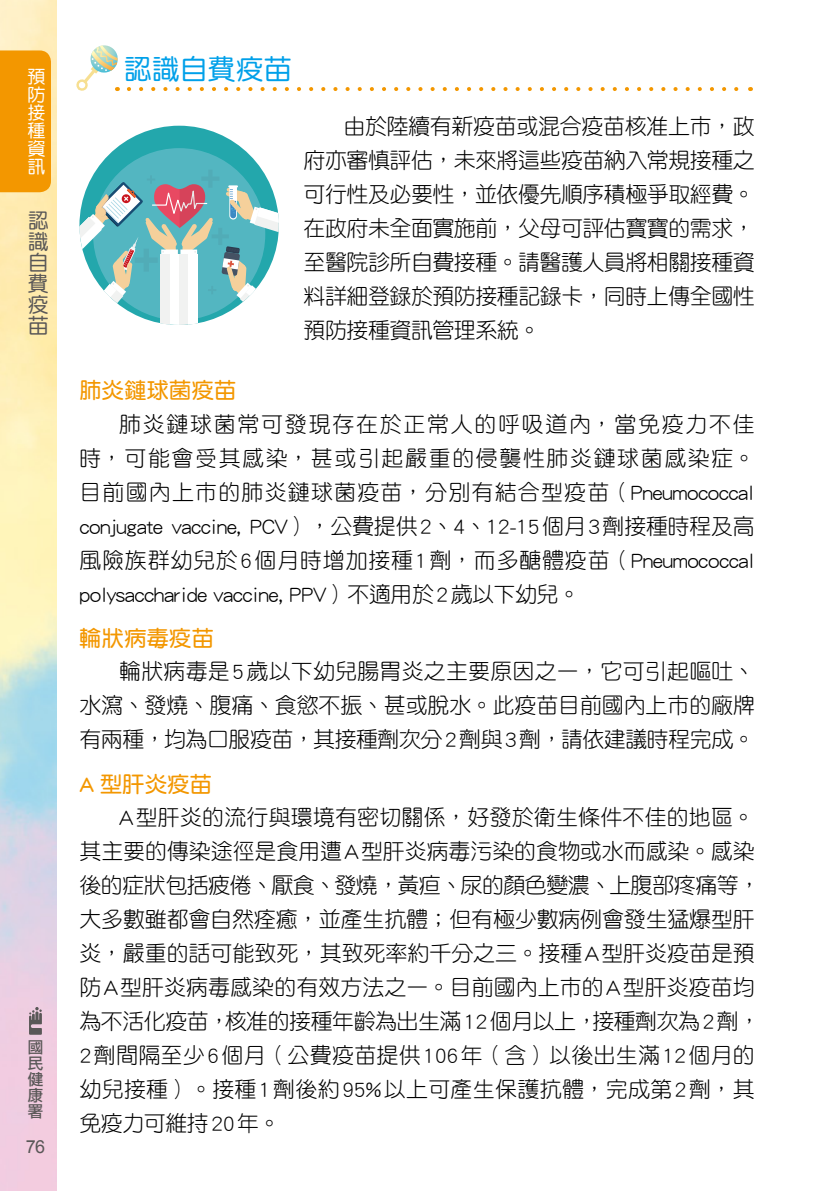
<style>
.page{position:relative;width:840px;height:1191px;background:#fff}
.page>*{position:absolute;margin:0;border:0;box-sizing:border-box;transform-origin:0 0}
.t1{font:28px "DF Yuan Std W5";color:#00a0e9}
.t2{font:22px/34px "DF Yuan Std W3";letter-spacing:-.01em;color:#000;text-align:justify}
.t3{font:22px "DF Yuan Std W7";letter-spacing:.02em;color:#f39700}
.t4{font:21px/21px "DF Yuan Std W5";color:#595757;text-align:justify}
.t5{font:18px/18px "DF Yuan Std W5";color:#fff;text-align:justify}
.t6{font:18px "Arial";color:#595757}
.t7{font:16px/16px "DF Li Hei Std W5";color:#595757;text-align:justify}
</style>
<div class="page">
<svg style="left:129px;top:87px;width:610px;height:4px"></svg>
<div style="left:0;top:50px;width:51px;height:142px;background:#f39700"></div>
<svg style="left:29px;top:1007px;width:13px;height:27px"></svg>
<svg style="left:76px;top:45px;width:42px;height:46px"></svg>
<div style="left:79px;top:126px;width:200px;height:199px;background:#23a7ac;border-radius:100px"></div>
<div style="left:93px;top:148px;width:172px;height:172px;background:#53b6c1;border-radius:50%"></div>
<svg style="left:79px;top:170px;width:200px;height:155px"></svg>
<p class="t5" style="left:27px;top:67px;width:19px">預防接種資訊</p>
<p class="t4" style="left:28px;top:209px;width:22px">認識自費疫苗</p>
<p class="t7" style="left:28px;top:1039px;width:17px">國民健康署</p>
<p class="t6" style="left:26px;top:1134px;width:21px">76</p>
<p class="t1" style="left:124px;top:54px;width:170px">認識自費疫苗</p>
<p class="t2" style="left:303px;top:108px;width:452px;text-indent:40px">由於陸續有新疫苗或混合疫苗核准上市，政府亦審慎評估，未來將這些疫苗納入常規接種之可行性及必要性，並依優先順序積極爭取經費。在政府未全面實施前，父母可評估寶寶的需求，至醫院診所自費接種。請醫護人員將相關接種資料詳細登錄於預防接種記錄卡，同時上傳全國性預防接種資訊管理系統。</p>
<p class="t3" style="left:79px;top:378px;width:158px">肺炎鏈球菌疫苗</p>
<p class="t2" style="left:79px;top:406px;width:676px;text-indent:40px">肺炎鏈球菌常可發現存在於正常人的呼吸道內，當免疫力不佳時，可能會受其感染，甚或引起嚴重的侵襲性肺炎鏈球菌感染症。目前國內上市的肺炎鏈球菌疫苗，分別有結合型疫苗（Pneumococcal conjugate vaccine, PCV），公費提供2、4、12-15個月3劑接種時程及高風險族群幼兒於6個月時增加接種1劑，而多醣體疫苗（Pneumococcal polysaccharide vaccine, PPV）不適用於2歲以下幼兒。</p>
<p class="t3" style="left:79px;top:626px;width:136px">輪狀病毒疫苗</p>
<p class="t2" style="left:79px;top:654px;width:676px;text-indent:40px">輪狀病毒是5歲以下幼兒腸胃炎之主要原因之一，它可引起嘔吐、水瀉、發燒、腹痛、食慾不振、甚或脫水。此疫苗目前國內上市的廠牌有兩種，均為口服疫苗，其接種劑次分2劑與3劑，請依建議時程完成。</p>
<p class="t3" style="left:79px;top:772px;width:134px">A 型肝炎疫苗</p>
<p class="t2" style="left:79px;top:800px;width:682px;text-align:left;text-indent:40px">A型肝炎的流行與環境有密切關係，好發於衛生條件不佳的地區。其主要的傳染途徑是食用遭A型肝炎病毒污染的食物或水而感染。感染後的症狀包括疲倦、厭食、發燒，黃疸、尿的顏色變濃、上腹部疼痛等，大多數雖都會自然痊癒，並產生抗體；但有極少數病例會發生猛爆型肝炎，嚴重的話可能致死，其致死率約千分之三。接種A型肝炎疫苗是預防A型肝炎病毒感染的有效方法之一。目前國內上市的A型肝炎疫苗均為不活化疫苗，核准的接種年齡為出生滿12個月以上，接種劑次為2劑，2劑間隔至少6個月（公費疫苗提供106年（含）以後出生滿12個月的幼兒接種）。接種1劑後約95%以上可產生保護抗體，完成第2劑，其免疫力可維持20年。</p>
</div>
